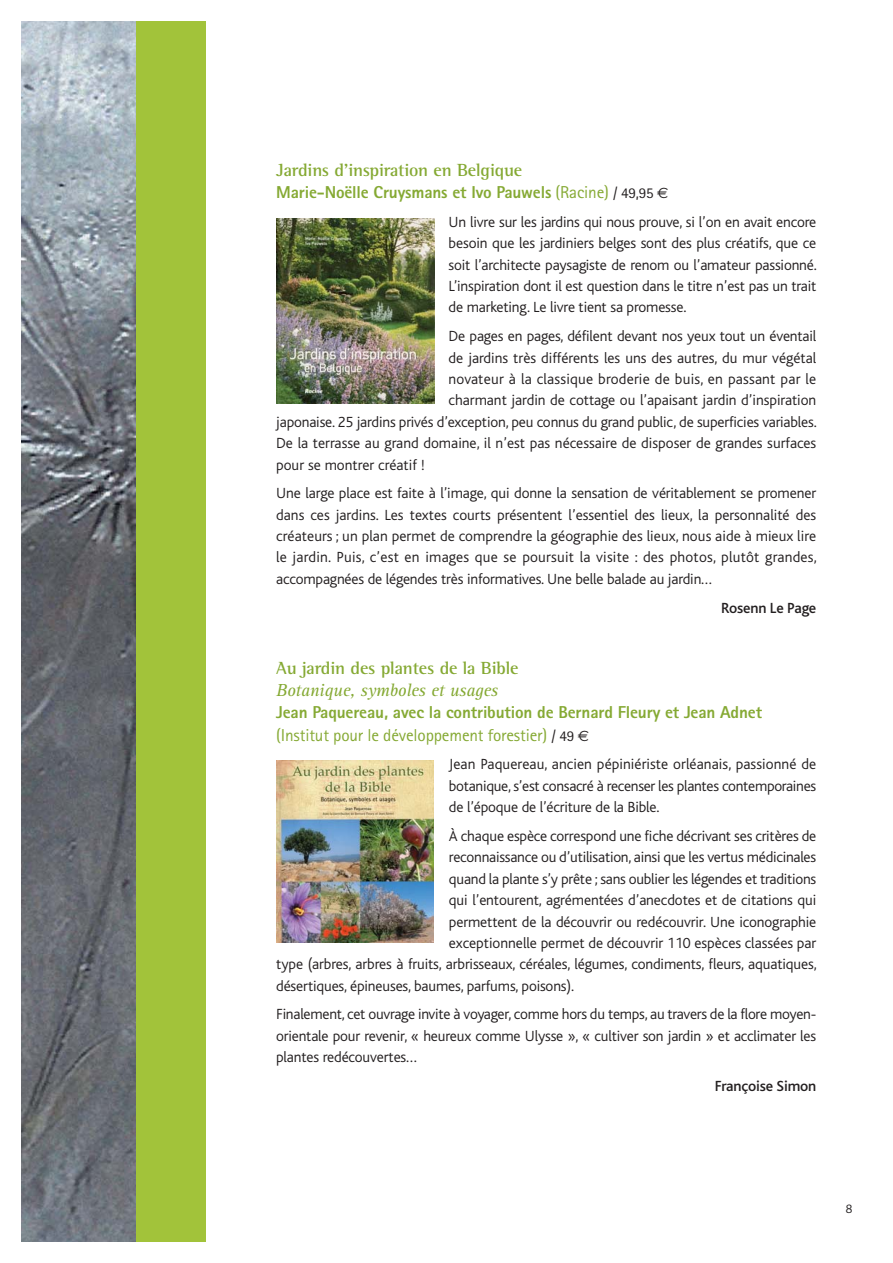
<style>
.page{position:relative;width:893px;height:1263px;background:#fff}
.page>*{position:absolute;margin:0;border:0;box-sizing:border-box;transform-origin:0 0}
.t1{font:700 18px "Rotis Semi Serif Std";letter-spacing:-.01em;color:#85a933}
.t2{font:italic 18px "Rotis Serif Std";letter-spacing:-.01em;color:#85a933}
.t3{font:800 17.25px/22.5px "Rotis Sans Serif Std";letter-spacing:-.01em;color:#85a933}
.t4{font:300 15.3px/21.3px "Bliss";letter-spacing:-.01em;color:#231f20;text-align:justify}
.t5{font:300 15.3px "Bliss";letter-spacing:.015em;color:#231f20}
.t6{font:500 15.3px "Bliss";letter-spacing:-.01em;color:#231f20}
.t7{font:300 12.75px "Bliss";color:#231f20}
.s1{font-weight:400}
.s2{font-weight:400;font-size:15px;color:#231f20}
.s3{font-family:"Euro Sans";font-weight:400;font-size:15px;color:#231f20}
</style>
<div class="page">
<img style="left:21px;top:21px;width:115px;height:1221px">
<div style="left:136px;top:21px;width:69px;height:1221px;background:#a2c33a"></div>
<img style="left:276px;top:219px;width:158px;height:184px">
<img style="left:276px;top:760px;width:158px;height:183px">
<p class="t1" style="left:276px;top:163px;width:248px">Jardins d’inspiration en Belgique</p>
<p class="t3" style="left:276px;top:183px;width:394px">Marie-Noëlle Cruysmans et Ivo Pauwels <span class="s1">(Racine)</span> <span class="s2">/ 49,95</span> <span class="s3">€</span></p>
<p class="t4" style="left:448px;top:213px;width:370px">Un livre sur les jardins qui nous prouve, si l’on en avait encore besoin que les jardiniers belges sont des plus créatifs, que ce soit l’architecte paysagiste de renom ou l’amateur passionné.<br>L’inspiration dont il est question dans le titre n’est pas un trait de marketing. Le livre tient sa promesse.</p>
<p class="t4" style="left:448px;top:327px;width:369px">De pages en pages, défilent devant nos yeux tout un éventail</p>
<p class="t4" style="left:448px;top:348px;width:369px">de jardins très différents les uns des autres, du mur végétal</p>
<p class="t5" style="left:448px;top:373px;width:369px">novateur à la classique broderie de buis, en passant par le</p>
<p class="t4" style="left:448px;top:391px;width:369px">charmant jardin de cottage ou l’apaisant jardin d’inspiration</p>
<p class="t4" style="left:276px;top:413px;width:542px">japonaise. 25 jardins privés d’exception, peu connus du grand public, de superficies variables.</p>
<p class="t4" style="left:276px;top:434px;width:542px">De la terrasse au grand domaine, il n’est pas nécessaire de disposer de grandes surfaces</p>
<p class="t4" style="left:276px;top:455px;width:150px">pour se montrer créatif !</p>
<p class="t4" style="left:276px;top:484px;width:542px">Une large place est faite à l’image, qui donne la sensation de véritablement se promener dans ces jardins. Les textes courts présentent l’essentiel des lieux, la personnalité des créateurs ; un plan permet de comprendre la géographie des lieux, nous aide à mieux lire le jardin. Puis, c’est en images que se poursuit la visite : des photos, plutôt grandes, accompagnées de légendes très informatives. Une belle balade au jardin…</p>
<p class="t6" style="left:721px;top:602px;width:97px">Rosenn Le Page</p>
<p class="t1" style="left:276px;top:662px;width:244px">Au jardin des plantes de la Bible</p>
<p class="t2" style="left:276px;top:683px;width:223px">Botanique, symboles et usages</p>
<p class="t3" style="left:276px;top:703px;width:487px">Jean Paquereau, avec la contribution de Bernard Fleury et Jean Adnet <span class="s1">(Institut pour le développement forestier)</span> <span class="s2">/ 49</span> <span class="s3">€</span></p>
<p class="t4" style="left:449px;top:755px;width:369px">Jean Paquereau, ancien pépiniériste orléanais, passionné de botanique, s’est consacré à recenser les plantes contemporaines de l’époque de l’écriture de la Bible.</p>
<p class="t4" style="left:449px;top:827px;width:369px">À chaque espèce correspond une fiche décrivant ses critères de</p>
<p class="t4" style="left:449px;top:848px;width:369px">reconnaissance ou d’utilisation, ainsi que les vertus médicinales</p>
<p class="t4" style="left:449px;top:870px;width:369px">quand la plante s’y prête ; sans oublier les légendes et traditions</p>
<p class="t4" style="left:449px;top:891px;width:369px">qui l’entourent, agrémentées d’anecdotes et de citations qui</p>
<p class="t4" style="left:449px;top:912px;width:369px">permettent de la découvrir ou redécouvrir. Une iconographie</p>
<p class="t4" style="left:449px;top:934px;width:369px">exceptionnelle permet de découvrir 110 espèces classées par</p>
<p class="t4" style="left:276px;top:955px;width:542px">type (arbres, arbres à fruits, arbrisseaux, céréales, légumes, condiments, fleurs, aquatiques,</p>
<p class="t4" style="left:276px;top:976px;width:299px">désertiques, épineuses, baumes, parfums, poisons).</p>
<p class="t4" style="left:276px;top:1005px;width:542px">Finalement, cet ouvrage invite à voyager, comme hors du temps, au travers de la flore moyen&shy;orientale pour revenir, « heureux comme Ulysse », « cultiver son jardin » et acclimater les plantes redécouvertes…</p>
<p class="t6" style="left:715px;top:1080px;width:103px">Françoise Simon</p>
<p class="t7" style="left:846px;top:1204px;width:8px">8</p>
</div>
